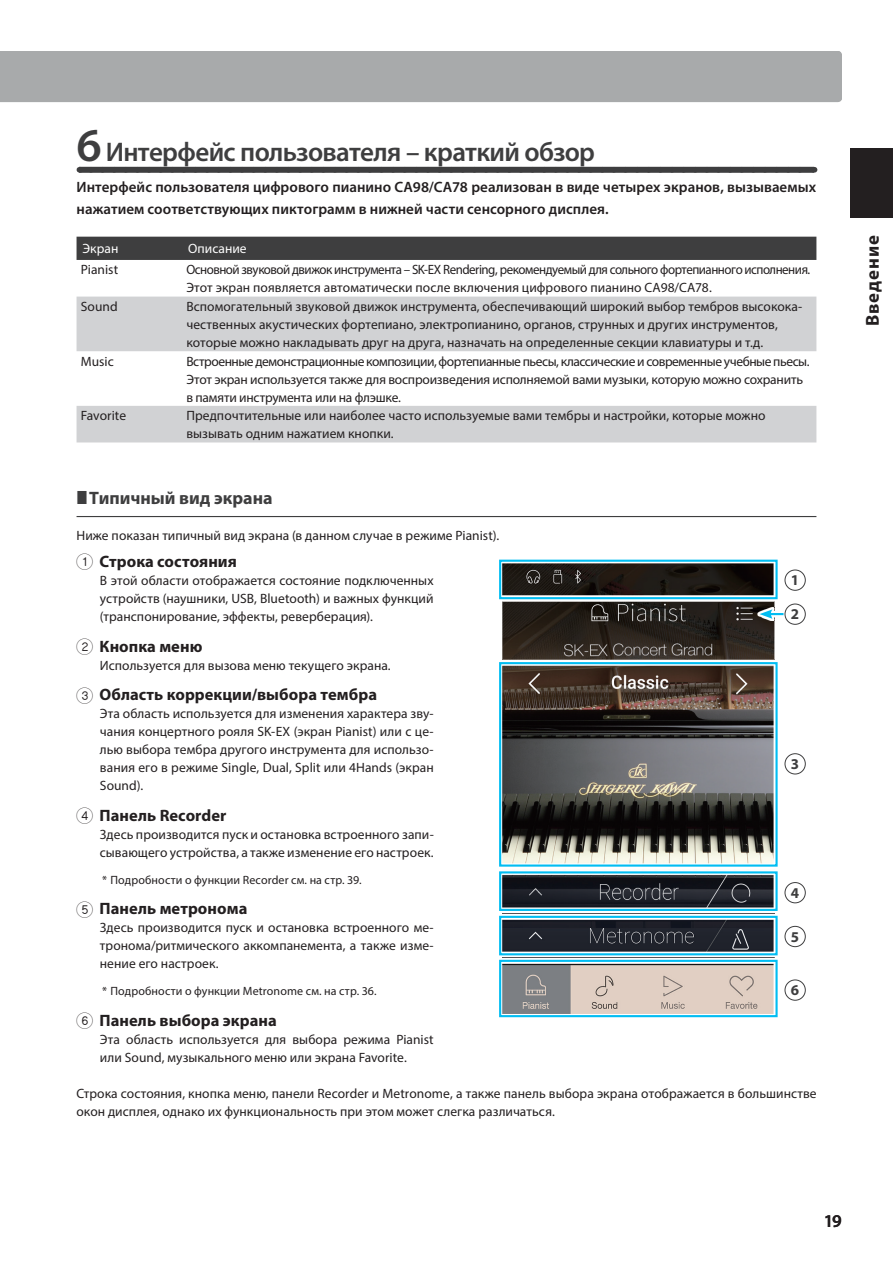
<style>
.page{position:relative;width:893px;height:1263px;background:#fff}
.page>*{position:absolute;margin:0;border:0;box-sizing:border-box;transform-origin:0 0}
.t1{font:600 27px "Myriad Pro";letter-spacing:-.025em;color:#3e3e3f}
.t2{font:700 18.75px "Myriad Pro";letter-spacing:.05em;color:#231f20}
.t3{font:700 18px "Myriad Pro";color:#3e3e3f}
.t4{font:600 18px "Myriad Pro";color:#231f20}
.t5{font:700 16.5px "Myriad Pro";letter-spacing:.005em;color:#231f20}
.t6{font:600 15px/22.5px "Myriad Pro";letter-spacing:.005em;color:#231f20}
.t7{font:700 15px "Myriad Pro";color:#3e3e3f}
.t8{font:13.5px/18px "Myriad Pro";color:#231f20}
.t9{font:13.5px/18px "Myriad Pro";letter-spacing:-.02em;color:#231f20}
.t10{font:13.5px/18px "Myriad Pro";letter-spacing:-.03em;color:#231f20;scale:.96 1}
.t11{font:13.5px "Myriad Pro";letter-spacing:.005em;color:#fff}
.t12{font:12px "Myriad Pro";letter-spacing:.01em;color:#231f20}
.s1{font-size:47.25px}
.s2{font-family:"Helv Rund";font-weight:400}
</style>
<div class="page">
<div style="left:850px;top:149px;width:43px;height:69px;background:#231f20"></div>
<div style="left:0;top:51px;width:842px;height:51px;background:#a8aaab"></div>
<img style="left:502px;top:601px;width:272px;height:59px">
<img style="left:499px;top:559px;width:279px;height:41px">
<div style="left:499px;top:560px;width:279px;height:39px;border:2px solid #01bdf2"></div>
<img style="left:499px;top:913px;width:279px;height:105px">
<img style="left:502px;top:665px;width:272px;height:348px">
<div style="left:499px;top:662px;width:279px;height:205px;border:2px solid #01bdf2"></div>
<img style="left:502px;top:913px;width:272px;height:1px">
<div style="left:499px;top:871px;width:279px;height:40px;border:2px solid #01bdf2"></div>
<div style="left:499px;top:916px;width:279px;height:39px;border:2px solid #01bdf2"></div>
<img style="left:502px;top:958px;width:272px;height:1px">
<div style="left:499px;top:960px;width:279px;height:57px;border:2px solid #01bdf2"></div>
<img style="left:757px;top:607px;width:26px;height:14px">
<hr style="left:769px;top:613px;width:20px;height:2px;background:#01bdf2">
<svg style="left:760px;top:609px;width:12px;height:10px"></svg>
<div style="left:784px;top:569px;width:22px;height:22px;border:1px solid #3e3e3f;border-radius:50%"></div>
<div style="left:784px;top:753px;width:22px;height:21px;border:1px solid #3e3e3f;border-radius:50%"></div>
<div style="left:784px;top:882px;width:22px;height:21px;border:1px solid #3e3e3f;border-radius:50%"></div>
<div style="left:784px;top:926px;width:22px;height:21px;border:1px solid #3e3e3f;border-radius:50%"></div>
<div style="left:784px;top:979px;width:22px;height:22px;border:1px solid #3e3e3f;border-radius:50%"></div>
<div style="left:79px;top:167px;width:735px;height:6px;background:#3e3e3f"></div>
<svg style="left:91px;top:172px;width:717px;height:1px"></svg>
<hr style="left:77px;top:516px;width:739px;height:1px;background:#3e3e3f">
<div style="left:77px;top:237px;width:739px;height:23px;background:#3e3e3f"></div>
<svg style="left:77px;top:297px;width:739px;height:145px;fill:#d1d2d4"></svg>
<div style="left:783px;top:602px;width:24px;height:24px;border:3px solid #fff;border-radius:50%"></div>
<div style="left:785px;top:604px;width:20px;height:20px;background:#fff;border-radius:50%"></div>
<div style="left:784px;top:603px;width:22px;height:22px;border:1px solid #3e3e3f;border-radius:50%"></div>
<h1 class="t1" style="left:77px;top:141px;width:520px"><span class="s1">6</span> Интерфейс пользователя – краткий обзор</h1>
<p class="t6" style="left:77px;top:177px;width:741px">Интерфейс пользователя цифрового пианино CA98/CA78 реализован в виде четырех экранов, вызываемых нажатием соответствующих пиктограмм в нижней части сенсорного дисплея.</p>
<p class="t11" style="left:83px;top:244px;width:37px">Экран</p>
<p class="t11" style="left:188px;top:244px;width:60px">Описание</p>
<p class="t8" style="left:81px;top:262px;width:39px">Pianist</p>
<p class="t10" style="left:186px;top:262px;width:651px">Основной звуковой движок инструмента – SK-EX Rendering, рекомендуемый для сольного фортепианного исполнения.<br>Этот экран появляется автоматически после включения цифрового пианино CA98/CA78.</p>
<p class="t8" style="left:81px;top:298px;width:38px">Sound</p>
<p class="t8" style="left:186px;top:298px;width:617px">Вспомогательный звуковой движок инструмента, обеспечивающий широкий выбор тембров высокока&shy;чественных акустических фортепиано, электропианино, органов, струнных и других инструментов, которые можно накладывать друг на друга, назначать на определенные секции клавиатуры и т.д.</p>
<p class="t8" style="left:81px;top:353px;width:34px">Music</p>
<p class="t9" style="left:186px;top:353px;width:625px">Встроенные демонстрационные композиции, фортепианные пьесы, классические и современные учебные пьесы.<br>Этот экран используется также для воспроизведения исполняемой вами музыки, которую можно сохранить в памяти инструмента или на флэшке.</p>
<p class="t8" style="left:81px;top:408px;width:47px">Favorite</p>
<p class="t8" style="left:186px;top:408px;width:581px">Предпочтительные или наиболее часто используемые вами тембры и настройки, которые можно вызывать одним нажатием кнопки.</p>
<h3 class="t3" style="left:89px;top:491px;width:185px">Типичный вид экрана</h3>
<p class="t8" style="left:77px;top:528px;width:424px">Ниже показан типичный вид экрана (в данном случае в режиме Pianist).</p>
<p class="t5" style="left:77px;top:555px;width:162px"><span class="s2">1.</span>Строка состояния</p>
<p class="t8" style="left:100px;top:572px;width:335px;text-align:justify">В этой области отображается состояние подключенных устройств (наушники, USB, Bluetooth) и важных функций (транспонирование, эффекты, реверберация).</p>
<p class="t5" style="left:77px;top:640px;width:127px"><span class="s2">2.</span>Кнопка меню</p>
<p class="t8" style="left:100px;top:657px;width:292px">Используется для вызова меню текущего экрана.</p>
<p class="t5" style="left:77px;top:688px;width:302px"><span class="s2">3.</span>Область коррекции/выбора тембра</p>
<p class="t8" style="left:100px;top:706px;width:335px;text-align:justify">Эта область используется для изменения характера зву&shy;чания концертного рояля SK-EX (экран Pianist) или с це&shy;лью выбора тембра другого инструмента для использо&shy;вания его в режиме Single, Dual, Split или 4Hands (экран Sound).</p>
<p class="t5" style="left:77px;top:809px;width:151px"><span class="s2">4.</span>Панель Recorder</p>
<p class="t8" style="left:100px;top:827px;width:335px">Здесь производится пуск и остановка встроенного запи&shy;сывающего устройства, а также изменение его настроек.</p>
<p class="t12" style="left:102px;top:875px;width:261px">* Подробности о функции Recorder см. на стр. 39.</p>
<p class="t5" style="left:77px;top:902px;width:172px"><span class="s2">5.</span>Панель метронома</p>
<p class="t8" style="left:100px;top:920px;width:335px;text-align:justify">Здесь производится пуск и остановка встроенного ме&shy;тронома/ритмического аккомпанемента, а также изме&shy;нение его настроек.</p>
<p class="t12" style="left:102px;top:986px;width:276px">* Подробности о функции Metronome см. на стр. 36.</p>
<p class="t5" style="left:77px;top:1014px;width:202px"><span class="s2">6.</span>Панель выбора экрана</p>
<p class="t8" style="left:100px;top:1031px;width:335px">Эта область используется для выбора режима Pianist или Sound, музыкального меню или экрана Favorite.</p>
<p class="t8" style="left:77px;top:1085px;width:742px">Строка состояния, кнопка меню, панели Recorder и Metronome, а также панель выбора экрана отображается в большинстве окон дисплея, однако их функциональность при этом может слегка различаться.</p>
<p class="t7" style="left:791px;top:574px;width:10px">1</p>
<p class="t7" style="left:791px;top:608px;width:10px">2</p>
<p class="t7" style="left:791px;top:758px;width:10px">3</p>
<p class="t7" style="left:791px;top:887px;width:10px">4</p>
<p class="t7" style="left:791px;top:931px;width:10px">5</p>
<p class="t7" style="left:791px;top:984px;width:10px">6</p>
<h2 class="t2" style="left:865px;top:326px;width:92px;rotate:-90deg">Введение</h2>
<h3 class="t4" style="left:824px;top:1214px;width:20px">19</h3>
</div>
